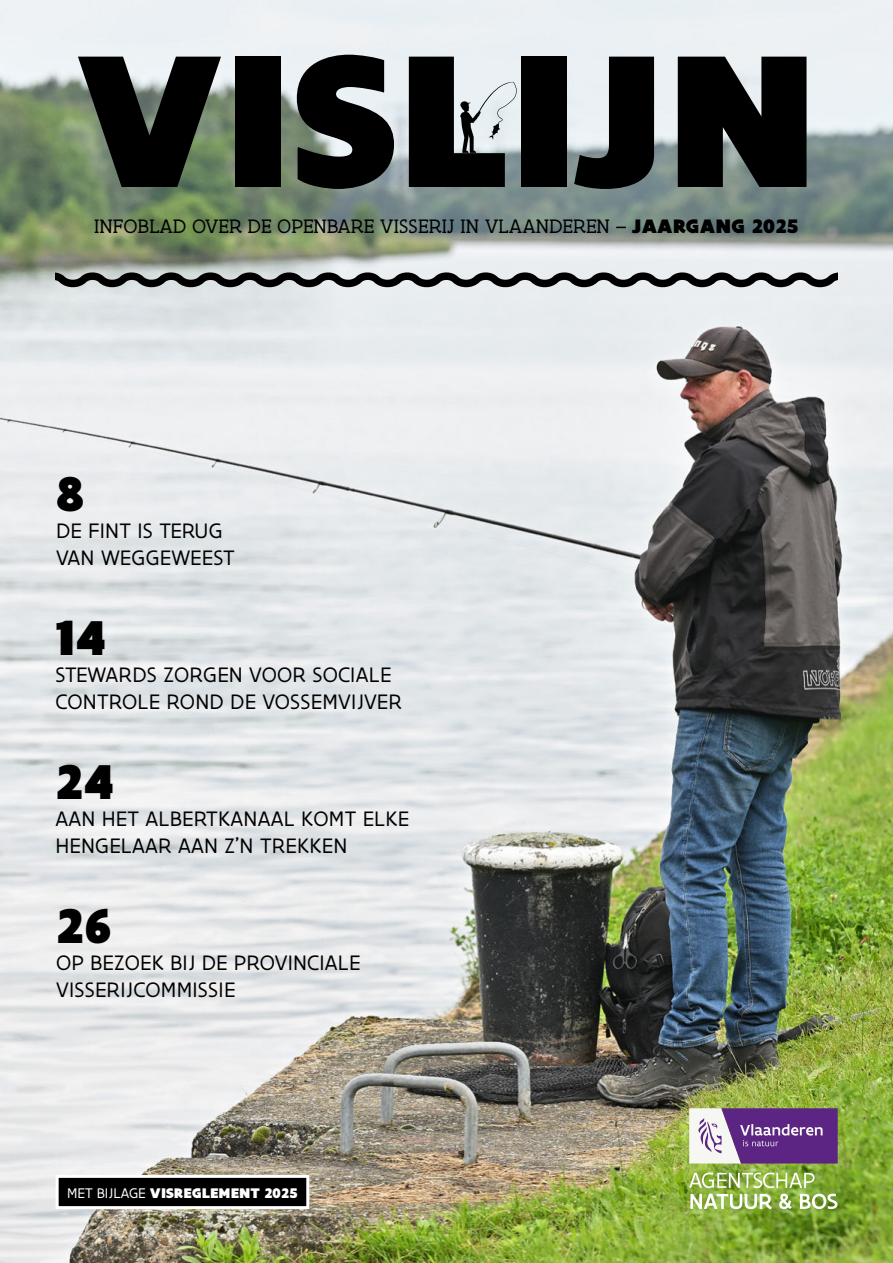
<style>
.page{position:relative;width:893px;height:1263px;background:#fff}
.page>*{position:absolute;margin:0;border:0;box-sizing:border-box;transform-origin:0 0}
.t1{font:900 98.85px "Flanders Art Sans";color:#000}
.t2{font:900 25.65px "Flanders Art Sans";color:#000}
.t3{font:10.95px "Flanders Art Sans";letter-spacing:.02em;color:#000}
.t4{font:10.2px "Flanders Art Serif";letter-spacing:.01em;color:#000}
.t5{font:900 7.35px "Flanders Art Sans";color:#fff}
.s1{font-family:"Flanders Art Sans"}
.s2{font-family:"Flanders Art Sans";font-weight:900}
.s3{font-weight:400}
</style>
<div class="page">
<img style="left:0;top:0;width:893px;height:1263px">
<svg style="left:460px;top:82px;width:57px;height:71px;background:#c3cacd"></svg>
<svg style="left:56px;top:264px;width:782px;height:31px;background:#a4a8a9"></svg>
<svg style="left:689px;top:1172px;width:148px;height:37px"></svg>
<div style="left:57px;top:1176px;width:251px;height:31px;background:#000"></div>
<div style="left:56px;top:1175px;width:253px;height:34px;border:3px solid #fff"></div>
<svg style="left:689px;top:1108px;width:149px;height:55px"></svg>
<h1 class="t1" style="left:75px;top:95px;width:745px">VISLIJN</h1>
<p class="t4" style="left:94px;top:223px;width:706px">INFOBLAD OVER DE OPENBARE VISSERIJ IN VLAANDEREN <span class="s1">–</span> <span class="s2">JAARGANG 2025</span></p>
<h2 class="t2" style="left:56px;top:487px;width:30px">8</h2>
<p class="t3" style="left:56px;top:527px;width:168px">DE FINT IS TERUG</p>
<p class="t3" style="left:56px;top:554px;width:180px">VAN WEGGEWEEST</p>
<h2 class="t2" style="left:55px;top:631px;width:52px">14</h2>
<p class="t3" style="left:55px;top:671px;width:337px">STEWARDS ZORGEN VOOR SOCIALE</p>
<p class="t3" style="left:55px;top:698px;width:348px">CONTROLE ROND DE VOSSEMVIJVER</p>
<h2 class="t2" style="left:55px;top:775px;width:60px">24</h2>
<p class="t3" style="left:55px;top:815px;width:355px">AAN HET ALBERTKANAAL KOMT ELKE</p>
<p class="t3" style="left:55px;top:842px;width:293px">HENGELAAR AAN Z’N TREKKEN</p>
<h2 class="t2" style="left:56px;top:919px;width:58px">26</h2>
<p class="t3" style="left:56px;top:959px;width:306px">OP BEZOEK BIJ DE PROVINCIALE</p>
<p class="t3" style="left:56px;top:986px;width:181px">VISSERIJCOMMISSIE</p>
<p class="t5" style="left:67px;top:1191px;width:232px"><span class="s3">MET BIJLAGE</span> VISREGLEMENT 2025</p>
</div>
